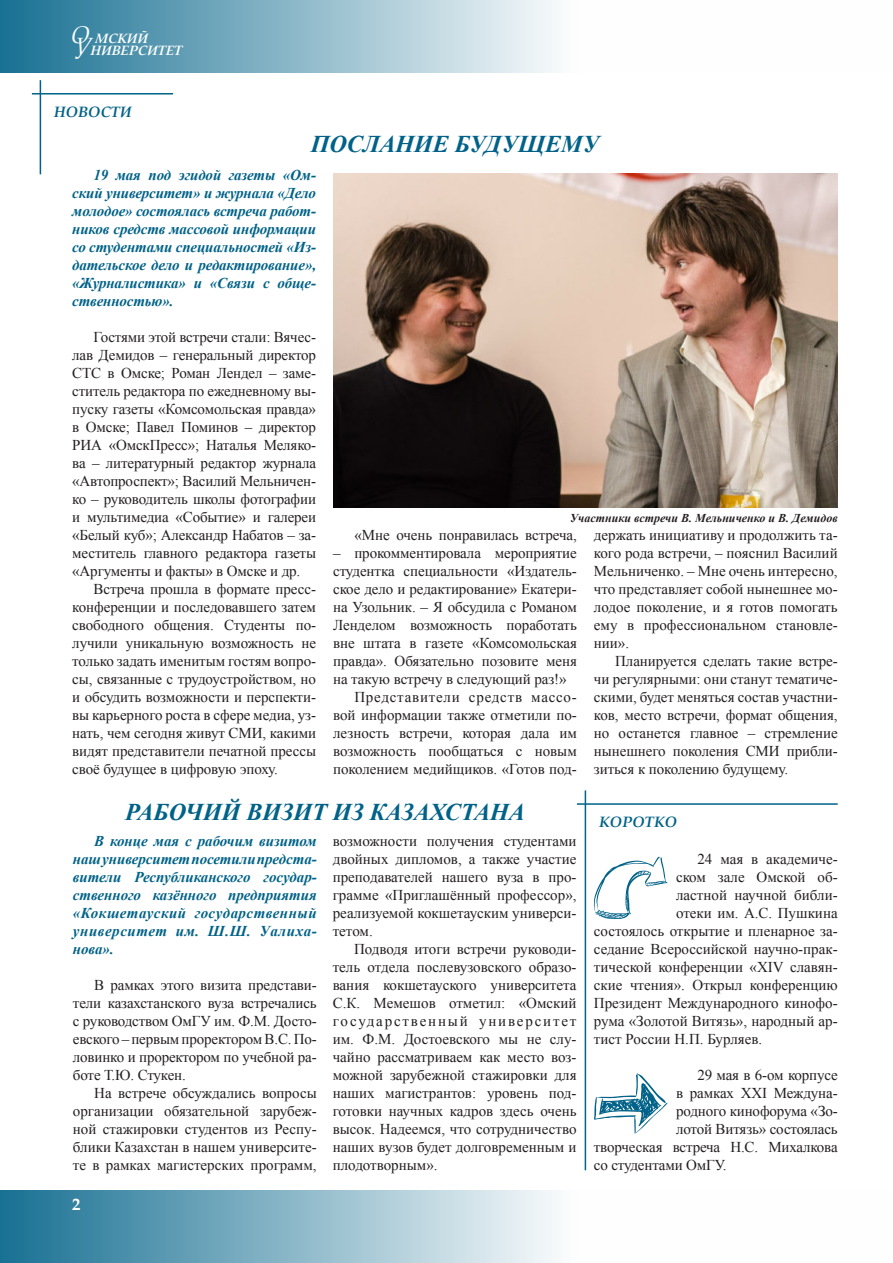
<style>
.page{position:relative;width:893px;height:1263px;background:#fff}
.page>*{position:absolute;margin:0;border:0;box-sizing:border-box;transform-origin:0 0}
.t1{font:italic 700 24px "Times New Roman";color:#006288}
.t2{font:700 16.5px "Book Antiqua";color:#fff}
.t3{font:15px/18px "Times New Roman";letter-spacing:-.005em;color:#231f20;text-align:justify}
.t4{font:italic 700 15px/18px "Times New Roman";letter-spacing:-.01em;color:#006288;text-align:justify}
.t5{font:15px "Times New Roman";letter-spacing:.05em;color:#231f20}
.t6{font:italic 700 15px "Book Antiqua";color:#006288}
.t7{font:italic 700 13.5px/11.9px "Book Antiqua";color:#fff}
.t8{font:italic 700 12px "Times New Roman";color:#231f20}
.s1{font-weight:400;font-size:24px}
.s2{font-weight:400;font-size:24.9px}
</style>
<div class="page">
<svg style="left:0;top:0;width:555px;height:72px;background:#85b3c5"></svg>
<svg style="left:0;top:1191px;width:555px;height:72px;background:#85b3c5"></svg>
<hr style="left:40px;top:80px;width:1px;height:94px;background:#006288">
<hr style="left:32px;top:93px;width:141px;height:2px;background:#006288">
<img style="left:333px;top:173px;width:505px;height:334px">
<svg style="left:594px;top:857px;width:74px;height:62px"></svg>
<svg style="left:594px;top:1073px;width:74px;height:61px"></svg>
<hr style="left:585px;top:790px;width:1px;height:380px;background:#006288">
<hr style="left:577px;top:803px;width:261px;height:2px;background:#006288">
<p class="t7" style="left:71px;top:32px;width:113px"><span class="s1">О</span> МСКИЙ<br><span class="s2">У</span>НИВЕРСИТЕТ</p>
<p class="t6" style="left:54px;top:102px;width:79px">НОВОСТИ</p>
<h1 class="t1" style="left:311px;top:128px;width:290px">ПОСЛАНИЕ БУДУЩЕМУ</h1>
<p class="t4" style="left:72px;top:166px;width:245px;text-indent:21px">19 мая под эгидой газеты «Ом&shy;ский университет» и журнала «Дело молодое» состоялась встреча работ&shy;ников средств массовой информации со студентами специальностей «Из&shy;дательское дело и редактирование», «Журналистика» и «Связи с обще&shy;ственностью».</p>
<p class="t3" style="left:72px;top:328px;width:245px;text-indent:21px">Гостями этой встречи стали: Вячес&shy;лав Демидов – генеральный директор СТС в Омске; Роман Лендел – заме&shy;ститель редактора по ежедневному вы&shy;пуску газеты «Комсомольская правда» в Омске; Павел Поминов – директор РИА «ОмскПресс»; Наталья Меляко&shy;ва – литературный редактор журнала «Автопроспект»; Василий Мельничен&shy;ко – руководитель школы фотографии и мультимедиа «Событие» и галереи «Белый куб»; Александр Набатов – за&shy;меститель главного редактора газеты «Аргументы и факты» в Омске и др.</p>
<p class="t3" style="left:72px;top:580px;width:245px;text-indent:21px">Встреча прошла в формате пресс&shy;конференции и последовавшего затем свободного общения. Студенты по&shy;лучили уникальную возможность не только задать именитым гостям вопро&shy;сы, связанные с трудоустройством, но и обсудить возможности и перспекти&shy;вы карьерного роста в сфере медиа, уз&shy;нать, чем сегодня живут СМИ, какими видят представители печатной прессы своё будущее в цифровую эпоху.</p>
<p class="t8" style="left:570px;top:510px;width:269px">Участники встречи В. Мельниченко и В. Демидов</p>
<p class="t3" style="left:354px;top:526px;width:224px">«Мне очень понравилась встреча,</p>
<p class="t3" style="left:333px;top:544px;width:245px">– прокомментировала мероприятие</p>
<p class="t3" style="left:333px;top:562px;width:245px">студентка специальности «Издатель-</p>
<p class="t3" style="left:333px;top:580px;width:245px">ское дело и редактирование» Екатери-</p>
<p class="t3" style="left:333px;top:598px;width:245px">на Узольник. – Я обсудила с Романом</p>
<p class="t3" style="left:333px;top:616px;width:245px">Ленделом возможность поработать</p>
<p class="t3" style="left:333px;top:634px;width:245px">вне штата в газете «Комсомольская</p>
<p class="t3" style="left:333px;top:652px;width:245px">правда». Обязательно позовите меня</p>
<p class="t3" style="left:333px;top:670px;width:235px">на такую встречу в следующий раз!»</p>
<p class="t5" style="left:354px;top:687px;width:224px">Представители средств массо-</p>
<p class="t3" style="left:333px;top:706px;width:245px">вой информации также отметили по-</p>
<p class="t3" style="left:333px;top:724px;width:245px">лезность встречи, которая дала им</p>
<p class="t3" style="left:333px;top:742px;width:245px">возможность пообщаться с новым</p>
<p class="t3" style="left:333px;top:760px;width:245px">поколением медийщиков. «Готов под-</p>
<p class="t3" style="left:594px;top:526px;width:245px">держать инициативу и продолжить та&shy;кого рода встречи, – пояснил Василий Мельниченко. – Мне очень интересно, что представляет собой нынешнее мо&shy;лодое поколение, и я готов помогать ему в профессиональном становле&shy;нии».</p>
<p class="t3" style="left:594px;top:652px;width:245px;text-indent:21px">Планируется сделать такие встре&shy;чи регулярными: они станут тематиче&shy;скими, будет меняться состав участни&shy;ков, место встречи, формат общения, но останется главное – стремление нынешнего поколения СМИ прибли&shy;зиться к поколению будущему.</p>
<h1 class="t1" style="left:125px;top:795px;width:401px">РАБОЧИЙ ВИЗИТ ИЗ КАЗАХСТАНА</h1>
<p class="t4" style="left:73px;top:832px;width:245px;text-indent:21px">В конце мая с рабочим визитом наш университет посетили предста&shy;вители Республиканского государ&shy;ственного казённого предприятия «Кокшетауский государственный университет им. Ш.Ш. Уалиха&shy;нова».</p>
<p class="t3" style="left:73px;top:976px;width:245px;text-indent:21px">В рамках этого визита представи&shy;тели казахстанского вуза встречались с руководством ОмГУ им. Ф.М. Досто&shy;евского – первым проректором В.С. По&shy;ловинко и проректором по учебной ра&shy;боте Т.Ю. Стукен.</p>
<p class="t3" style="left:73px;top:1084px;width:245px;text-indent:21px">На встрече обсуждались вопросы организации обязательной зарубеж&shy;ной стажировки студентов из Респу&shy;блики Казахстан в нашем университе&shy;те в рамках магистерских программ,</p>
<p class="t3" style="left:333px;top:832px;width:245px">возможности получения студентами двойных дипломов, а также участие преподавателей нашего вуза в про&shy;грамме «Приглашённый профессор», реализуемой кокшетауским универси&shy;тетом.</p>
<p class="t3" style="left:333px;top:940px;width:245px;text-indent:21px">Подводя итоги встречи руководи&shy;тель отдела послевузовского образо&shy;вания кокшетауского университета С.К. Мемешов отметил: «Омский государственный университет им. Ф.М. Достоевского мы не слу&shy;чайно рассматриваем как место воз&shy;можной зарубежной стажировки для наших магистрантов: уровень под&shy;готовки научных кадров здесь очень высок. Надеемся, что сотрудничество наших вузов будет долговременным и плодотворным».</p>
<p class="t2" style="left:72px;top:1194px;width:10px">2</p>
<p class="t6" style="left:599px;top:812px;width:80px">КОРОТКО</p>
<p class="t3" style="left:697px;top:850px;width:142px">24 мая в академиче-</p>
<p class="t3" style="left:676px;top:868px;width:163px">ском зале Омской об-</p>
<p class="t3" style="left:676px;top:886px;width:163px">ластной научной библи-</p>
<p class="t3" style="left:676px;top:904px;width:163px">отеки им. А.С. Пушкина</p>
<p class="t3" style="left:594px;top:922px;width:245px">состоялось открытие и пленарное за-</p>
<p class="t3" style="left:594px;top:940px;width:245px">седание Всероссийской научно-прак-</p>
<p class="t3" style="left:594px;top:958px;width:245px">тической конференции «XIV славян-</p>
<p class="t3" style="left:594px;top:976px;width:245px">ские чтения». Открыл конференцию</p>
<p class="t3" style="left:594px;top:994px;width:245px">Президент Международного кинофо-</p>
<p class="t3" style="left:594px;top:1012px;width:245px">рума «Золотой Витязь», народный ар-</p>
<p class="t3" style="left:594px;top:1030px;width:170px">тист России Н.П. Бурляев.</p>
<p class="t3" style="left:697px;top:1066px;width:142px">29 мая в 6-ом корпусе</p>
<p class="t3" style="left:676px;top:1084px;width:163px">в рамках XXI Междуна-</p>
<p class="t3" style="left:676px;top:1102px;width:163px">родного кинофорума «Зо-</p>
<p class="t3" style="left:676px;top:1120px;width:163px">лотой Витязь» состоялась</p>
<p class="t3" style="left:594px;top:1138px;width:245px">творческая встреча Н.С. Михалкова</p>
<p class="t3" style="left:594px;top:1156px;width:134px">со студентами ОмГУ.</p>
</div>
